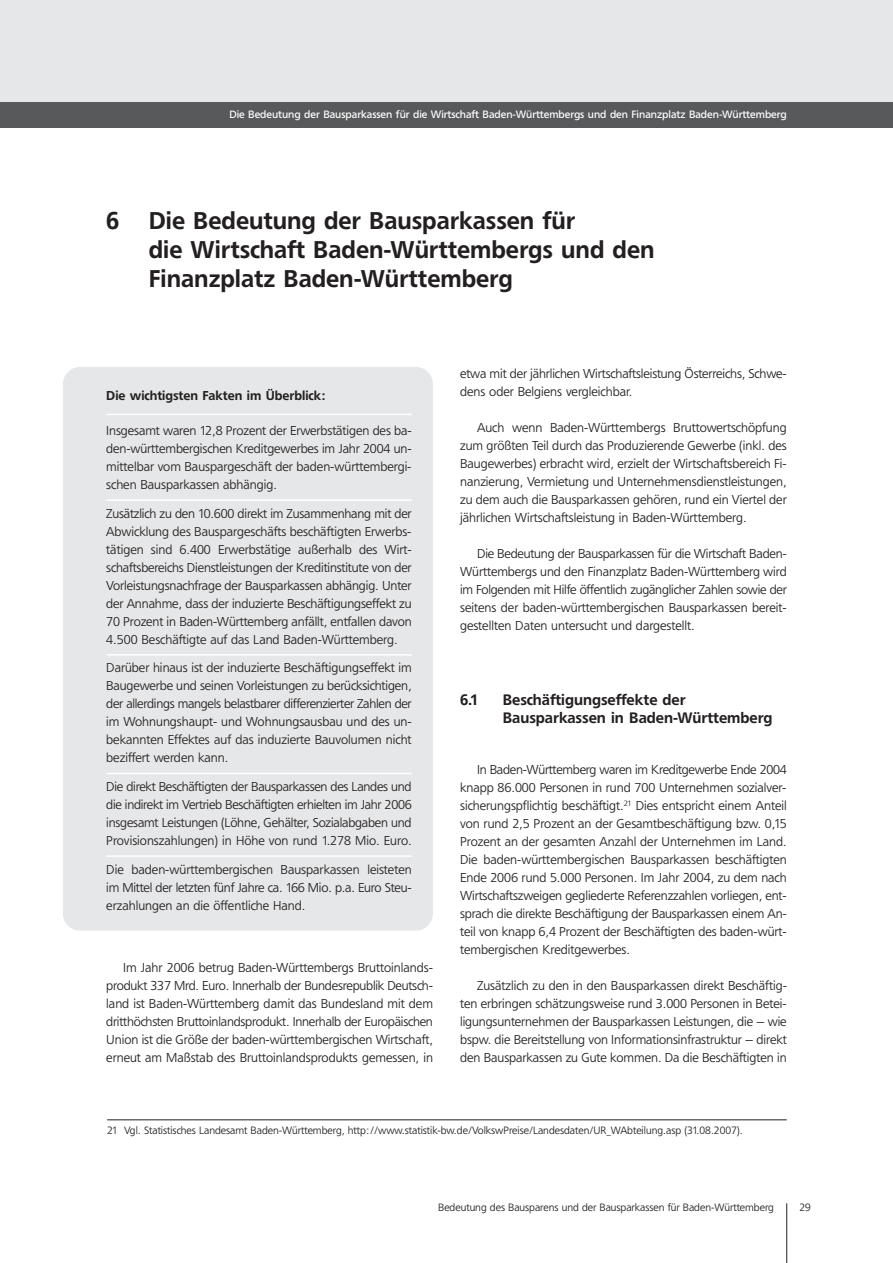
<style>
.page{position:relative;width:893px;height:1263px;background:#fff}
.page>*{position:absolute;margin:0;border:0;box-sizing:border-box;transform-origin:0 0}
.t1{font:500 24px/28.8px "Freeborn SB";color:#231f20}
.t2{font:500 15px/18px "Freeborn SB";color:#231f20}
.t3{font:300 12.75px/18px "Freeborn SB";color:#231f20;text-align:justify}
.t4{font:500 12.75px "Freeborn SB";color:#231f20}
.t5{font:300 10.5px "Freeborn SB";color:#231f20}
.t6{font:10.5px "Freeborn SB";color:#fff}
</style>
<div class="page">
<div style="left:63px;top:367px;width:370px;height:564px;background:#e6e7e8;border-radius:17px"></div>
<hr style="left:786px;top:1203px;width:1px;height:60px;background:#231f20">
<div style="left:0;top:0;width:892px;height:128px;background:#e6e7e8"></div>
<div style="left:0;top:102px;width:892px;height:26px;background:#58595b"></div>
<hr style="left:106px;top:414px;width:306px;height:1px;background:#fff">
<hr style="left:106px;top:499px;width:306px;height:2px;background:#fff">
<hr style="left:106px;top:654px;width:306px;height:2px;background:#fff">
<hr style="left:106px;top:773px;width:306px;height:1px;background:#fff">
<hr style="left:106px;top:855px;width:306px;height:2px;background:#fff">
<hr style="left:107px;top:1119px;width:680px;height:1px;background:#231f20">
<p class="t6" style="left:229px;top:110px;width:559px">Die Bedeutung der Bausparkassen für die Wirtschaft Baden-Württembergs und den Finanzplatz Baden-Württemberg</p>
<h1 class="t1" style="left:149px;top:209px;width:507px;text-indent:-43px">6 Die Bedeutung der Bausparkassen für<br>die Wirtschaft Baden-Württembergs und den<br>Finanzplatz Baden-Württemberg</h1>
<p class="t4" style="left:106px;top:391px;width:221px">Die wichtigsten Fakten im Überblick:</p>
<p class="t3" style="left:106px;top:423px;width:307px">Insgesamt waren 12,8 Prozent der Erwerbstätigen des ba&shy;den-württembergischen Kreditgewerbes im Jahr 2004 un&shy;mittelbar vom Bauspargeschäft der baden-württembergi&shy;schen Bausparkassen abhängig.</p>
<p class="t3" style="left:106px;top:505px;width:307px">Zusätzlich zu den 10.600 direkt im Zusammenhang mit der Abwicklung des Bauspargeschäfts beschäftigten Erwerbs&shy;tätigen sind 6.400 Erwerbstätige außerhalb des Wirt&shy;schaftsbereichs Dienstleistungen der Kreditinstitute von der Vorleistungsnachfrage der Bausparkassen abhängig. Unter der Annahme, dass der induzierte Beschäftigungseffekt zu 70 Prozent in Baden-Württemberg anfällt, entfallen davon 4.500 Beschäftigte auf das Land Baden-Württemberg.</p>
<p class="t3" style="left:106px;top:660px;width:307px">Darüber hinaus ist der induzierte Beschäftigungseffekt im Baugewerbe und seinen Vorleistungen zu berücksichtigen, der allerdings mangels belastbarer differenzierter Zahlen der im Wohnungshaupt- und Wohnungsausbau und des un&shy;bekannten Effektes auf das induzierte Bauvolumen nicht beziffert werden kann.</p>
<p class="t3" style="left:106px;top:779px;width:307px">Die direkt Beschäftigten der Bausparkassen des Landes und die indirekt im Vertrieb Beschäftigten erhielten im Jahr 2006 insgesamt Leistungen (Löhne, Gehälter, Sozialabgaben und Provisionszahlungen) in Höhe von rund 1.278 Mio. Euro.</p>
<p class="t3" style="left:106px;top:861px;width:307px">Die baden-württembergischen Bausparkassen leisteten im Mittel der letzten fünf Jahre ca. 166 Mio. p.a. Euro Steu&shy;erzahlungen an die öffentliche Hand.</p>
<p class="t3" style="left:106px;top:960px;width:328px;text-indent:17px">Im Jahr 2006 betrug Baden-Württembergs Bruttoinlands&shy;produkt 337 Mrd. Euro. Innerhalb der Bundesrepublik Deutsch&shy;land ist Baden-Württemberg damit das Bundesland mit dem dritthöchsten Bruttoinlandsprodukt. Innerhalb der Europäischen Union ist die Größe der baden-württembergischen Wirtschaft, erneut am Maßstab des Bruttoinlandsprodukts gemessen, in</p>
<p class="t3" style="left:460px;top:366px;width:328px">etwa mit der jährlichen Wirtschaftsleistung Österreichs, Schwe&shy;dens oder Belgiens vergleichbar.</p>
<p class="t3" style="left:460px;top:420px;width:328px;text-indent:17px">Auch wenn Baden-Württembergs Bruttowertschöpfung zum größten Teil durch das Produzierende Gewerbe (inkl. des Baugewerbes) erbracht wird, erzielt der Wirtschaftsbereich Fi&shy;nanzierung, Vermietung und Unternehmensdienstleistungen, zu dem auch die Bausparkassen gehören, rund ein Viertel der jährlichen Wirtschaftsleistung in Baden-Württemberg.</p>
<p class="t3" style="left:460px;top:546px;width:328px;text-indent:17px">Die Bedeutung der Bausparkassen für die Wirtschaft Baden-Württembergs und den Finanzplatz Baden-Württemberg wird im Folgenden mit Hilfe öffentlich zugänglicher Zahlen sowie der seitens der baden-württembergischen Bausparkassen bereit&shy;gestellten Daten untersucht und dargestellt.</p>
<p class="t2" style="left:460px;top:693px;width:20px">6.1</p>
<p class="t2" style="left:503px;top:693px;width:271px">Beschäftigungseffekte der<br>Bausparkassen in Baden-Württemberg</p>
<p class="t3" style="left:460px;top:762px;width:328px;text-indent:17px">In Baden-Württemberg waren im Kreditgewerbe Ende 2004 knapp 86.000 Personen in rund 700 Unternehmen sozialver&shy;sicherungspflichtig beschäftigt.<sup>21</sup> Dies entspricht einem Anteil von rund 2,5 Prozent an der Gesamtbeschäftigung bzw. 0,15<br>Prozent an der gesamten Anzahl der Unternehmen im Land.<br>Die baden-württembergischen Bausparkassen beschäftigten Ende 2006 rund 5.000 Personen. Im Jahr 2004, zu dem nach Wirtschaftszweigen gegliederte Referenzzahlen vorliegen, ent&shy;sprach die direkte Beschäftigung der Bausparkassen einem An&shy;teil von knapp 6,4 Prozent der Beschäftigten des baden-würt&shy;tembergischen Kreditgewerbes.</p>
<p class="t3" style="left:460px;top:978px;width:328px;text-indent:17px">Zusätzlich zu den in den Bausparkassen direkt Beschäftig&shy;ten erbringen schätzungsweise rund 3.000 Personen in Betei&shy;ligungsunternehmen der Bausparkassen Leistungen, die – wie bspw. die Bereitstellung von Informationsinfrastruktur – direkt den Bausparkassen zu Gute kommen. Da die Beschäftigten in</p>
<p class="t5" style="left:107px;top:1126px;width:637px">21 Vgl. Statistisches Landesamt Baden-Württemberg, http://www.statistik-bw.de/VolkswPreise/Landesdaten/UR_WAbteilung.asp (31.08.2007).</p>
<p class="t5" style="left:438px;top:1203px;width:337px">Bedeutung des Bausparens und der Bausparkassen für Baden-Württemberg</p>
<p class="t5" style="left:799px;top:1203px;width:13px">29</p>
</div>
